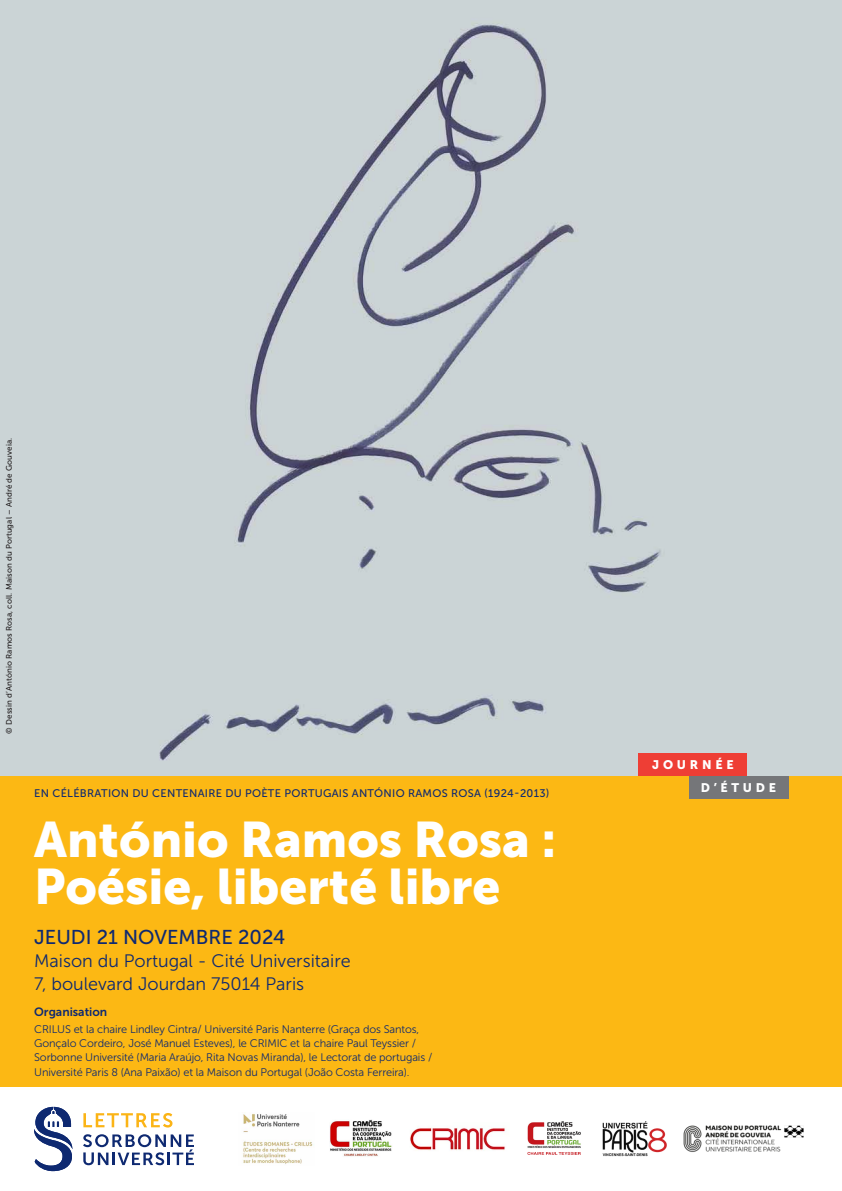
<style>
.page{position:relative;width:842px;height:1191px;background:#fff}
.page>*{position:absolute;margin:0;border:0;box-sizing:border-box;transform-origin:0 0}
.t1{font:49.6px/47.2px "Museo Sans 900";color:#fff}
.t2{font:20px "Museo Sans 500";color:#0e2971}
.t3{font:18px "Museo Sans 300";color:#0e2971}
.t4{font:12.4px "Museo Sans 900";letter-spacing:.3em;color:#fff}
.t5{font:12px "Museo Sans 700";color:#0e2971}
.t6{font:11px/14px "Museo Sans 300";letter-spacing:-.01em;color:#0e2971}
.t7{font:11px "Museo Sans 500";letter-spacing:.025em;color:#0e2971}
.t8{font:8px "Museo Sans 500";letter-spacing:.01em;color:#231f20}
</style>
<div class="page">
<div style="left:0;top:0;width:842px;height:776px;background:#cbd4d6"></div>
<svg style="left:83px;top:1113px;width:89px;height:14px"></svg>
<svg style="left:34px;top:1106px;width:39px;height:65px"></svg>
<svg style="left:83px;top:1134px;width:111px;height:31px"></svg>
<div style="left:0;top:776px;width:842px;height:310px;background:#fcb814"></div>
<div style="left:639px;top:753px;width:108px;height:23px;background:#ee3e35"></div>
<div style="left:689px;top:776px;width:99px;height:22px;background:#757679"></div>
<img style="left:410px;top:1127px;width:95px;height:24px">
<img style="left:330px;top:1119px;width:62px;height:38px">
<img style="left:527px;top:1121px;width:54px;height:33px">
<img style="left:602px;top:1121px;width:65px;height:36px">
<img style="left:243px;top:1113px;width:71px;height:51px">
<img style="left:684px;top:1125px;width:120px;height:27px">
<p class="t8" style="left:5px;top:733px;width:297px;rotate:-90deg">© Dessin d’António Ramos Rosa, coll. Maison du Portugal – André de Gouveia.</p>
<p class="t7" style="left:34px;top:787px;width:517px">EN CÉLÉBRATION DU CENTENAIRE DU POÈTE PORTUGAIS ANTÓNIO RAMOS ROSA (1924-2013)</p>
<p class="t1" style="left:34px;top:815px;width:524px">António Ramos Rosa :<br>Poésie, liberté libre</p>
<p class="t2" style="left:34px;top:925px;width:253px">JEUDI 21 NOVEMBRE 2024</p>
<p class="t3" style="left:34px;top:950px;width:318px">Maison du Portugal - Cité Universitaire</p>
<p class="t3" style="left:34px;top:973px;width:271px">7, boulevard Jourdan 75014 Paris</p>
<p class="t5" style="left:34px;top:1005px;width:75px">Organisation</p>
<p class="t6" style="left:34px;top:1022px;width:400px">CRILUS et la chaire Lindley Cintra/ Université Paris Nanterre (Graça dos Santos,<br>Gonçalo Cordeiro, José Manuel Esteves), le CRIMIC et la chaire Paul Teyssier /<br>Sorbonne Université (Maria Araújo, Rita Novas Miranda), le Lectorat de portugais /</p>
<p class="t6" style="left:34px;top:1065px;width:377px">Université Paris 8 (Ana Paixão) et la Maison du Portugal (João Costa Ferreira).</p>
<p class="t4" style="left:652px;top:758px;width:83px">JOURNÉE</p>
<p class="t4" style="left:701px;top:780px;width:77px">D’ÉTUDE</p>
</div>
